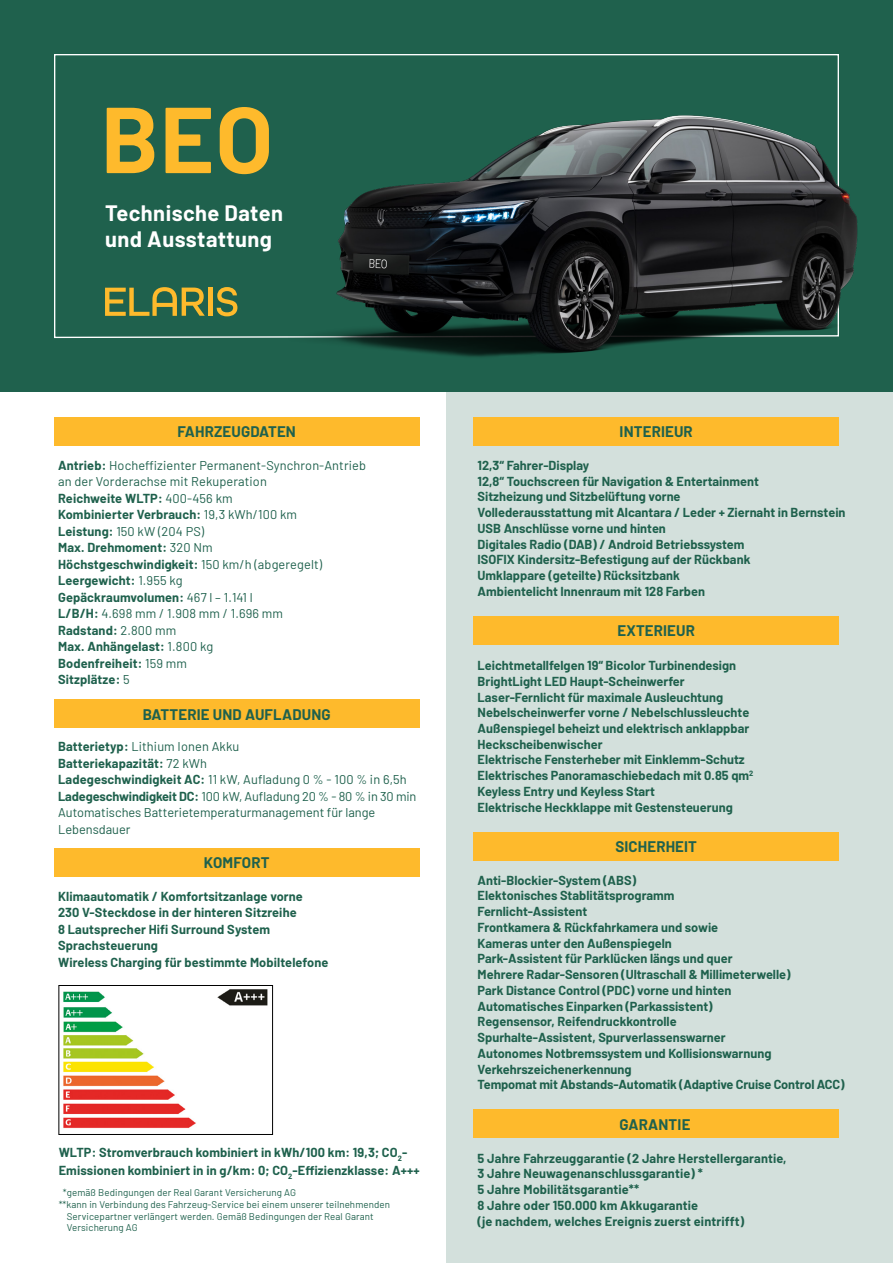
<style>
.page{position:relative;width:893px;height:1263px;background:#fff}
.page>*{position:absolute;margin:0;border:0;box-sizing:border-box;transform-origin:0 0}
.t1{font:700 93.45px "Barlow";color:#feba2c}
.t2{font:700 21.75px/26.1px "Barlow";letter-spacing:.02em;color:#fff}
.t3{font:700 15px "Barlow";letter-spacing:.01em;color:#1f614d}
.t4{font:700 12.75px/15.8px "Barlow";color:#1f614d}
.t5{font:12.75px/16.5px "Barlow";letter-spacing:.01em;color:#1f614d}
.t6{font:9.75px "Barlow";letter-spacing:.01em;color:#1f614d}
.s1{font-weight:700}
</style>
<div class="page">
<div style="left:0;top:0;width:893px;height:392px;background:#1f614d"></div>
<div style="left:446px;top:383px;width:447px;height:880px;background:#d3e0dc"></div>
<svg style="left:54px;top:54px;width:234px;height:285px"></svg>
<svg style="left:105px;top:287px;width:100px;height:29px"></svg>
<hr style="left:209px;top:288px;width:4px;height:28px;background:#feba2c">
<svg style="left:217px;top:287px;width:20px;height:29px"></svg>
<div style="left:54px;top:417px;width:365px;height:28px;background:#feba2c"></div>
<div style="left:54px;top:848px;width:365px;height:29px;background:#feba2c"></div>
<div style="left:473px;top:417px;width:366px;height:28px;background:#feba2c"></div>
<div style="left:473px;top:616px;width:366px;height:29px;background:#feba2c"></div>
<div style="left:473px;top:832px;width:366px;height:29px;background:#feba2c"></div>
<div style="left:473px;top:1109px;width:366px;height:29px;background:#feba2c"></div>
<div style="left:54px;top:699px;width:365px;height:29px;background:#feba2c"></div>
<img style="left:63px;top:989px;width:205px;height:140px">
<div style="left:59px;top:985px;width:214px;height:150px;border:1px solid #000"></div>
<img style="left:288px;top:54px;width:596px;height:338px">
<h1 class="t1" style="left:101px;top:70px;width:174px">BEO</h1>
<h2 class="t2" style="left:105px;top:199px;width:179px">Technische Daten und Ausstattung</h2>
<p class="t3" style="left:178px;top:420px;width:120px">FAHRZEUGDATEN</p>
<p class="t3" style="left:620px;top:420px;width:75px">INTERIEUR</p>
<p class="t5" style="left:58px;top:456px;width:309px"><span class="s1">Antrieb:</span> Hocheffizienter Permanent-Synchron-Antrieb an der Vorderachse mit Rekuperation<br><span class="s1">Reichweite WLTP:</span> 400-456 km<br><span class="s1">Kombinierter Verbrauch:</span> 19,3 kWh/100 km<br><span class="s1">Leistung:</span> 150 kW (204 PS)<br><span class="s1">Max. Drehmoment:</span> 320 Nm<br><span class="s1">Höchstgeschwindigkeit:</span> 150 km/h (abgeregelt)<br><span class="s1">Leergewicht:</span> 1.955 kg<br><span class="s1">Gepäckraumvolumen:</span> 467 l – 1.141 l<br><span class="s1">L/B/H:</span> 4.698 mm / 1.908 mm / 1.696 mm<br><span class="s1">Radstand:</span> 2.800 mm<br><span class="s1">Max. Anhängelast:</span> 1.800 kg<br><span class="s1">Bodenfreiheit:</span> 159 mm<br><span class="s1">Sitzplätze:</span> 5</p>
<p class="t4" style="left:478px;top:456px;width:369px">12,3“ Fahrer-Display<br>12,8“ Touchscreen für Navigation &amp; Entertainment<br>Sitzheizung und Sitzbelüftung vorne<br>Vollederausstattung mit Alcantara / Leder + Ziernaht in Bernstein USB Anschlüsse vorne und hinten<br>Digitales Radio (DAB) / Android Betriebssystem<br>ISOFIX Kindersitz-Befestigung auf der Rückbank<br>Umklappare (geteilte) Rücksitzbank<br>Ambientelicht Innenraum mit 128 Farben</p>
<p class="t3" style="left:617px;top:619px;width:79px">EXTERIEUR</p>
<p class="t4" style="left:478px;top:656px;width:277px">Leichtmetallfelgen 19“ Bicolor Turbinendesign BrightLight LED Haupt-Scheinwerfer Laser-Fernlicht für maximale Ausleuchtung Nebelscheinwerfer vorne / Nebelschlussleuchte Außenspiegel beheizt und elektrisch anklappbar Heckscheibenwischer<br>Elektrische Fensterheber mit Einklemm-Schutz Elektrisches Panoramaschiebedach mit 0.85 qm<sup>2<br></sup>Keyless Entry und Keyless Start<br>Elektrische Heckklappe mit Gestensteuerung</p>
<p class="t3" style="left:143px;top:703px;width:189px">BATTERIE UND AUFLADUNG</p>
<p class="t5" style="left:58px;top:737px;width:360px"><span class="s1">Batterietyp:</span> Lithium Ionen Akku<br><span class="s1">Batteriekapazität:</span> 72 kWh<br><span class="s1">Ladegeschwindigkeit AC:</span> 11 kW, Aufladung 0 % - 100 % in 6,5h <span class="s1">Ladegeschwindigkeit DC:</span> 100 kW, Aufladung 20 % - 80 % in 30 min Automatisches Batterietemperaturmanagement für lange Lebensdauer</p>
<p class="t3" style="left:204px;top:851px;width:67px">KOMFORT</p>
<p class="t4" style="left:58px;top:887px;width:272px;line-height:16.5px">Klimaautomatik / Komfortsitzanlage vorne<br>230 V-Steckdose in der hinteren Sitzreihe<br>8 Lautsprecher Hifi Surround System Sprachsteuerung<br>Wireless Charging für bestimmte Mobiltelefone</p>
<p class="t4" style="left:59px;top:1142px;width:362px;line-height:18px">WLTP: Stromverbrauch kombiniert in kWh/100 km: 19,3; CO<sub>2</sub>-<br>Emissionen kombiniert in in g/km: 0; CO<sub>2</sub>-Effizienzklasse: A+++</p>
<p class="t6" style="left:63px;top:1186px;width:235px">*gemäß Bedingungen der Real Garant Versicherung AG</p>
<p class="t6" style="left:59px;top:1197px;width:333px">**kann in Verbindung des Fahrzeug-Service bei einem unserer teilnehmenden</p>
<p class="t6" style="left:67px;top:1209px;width:308px">Servicepartner verlängert werden. Gemäß Bedingungen der Real Garant</p>
<p class="t6" style="left:67px;top:1221px;width:72px">Versicherung AG</p>
<p class="t3" style="left:615px;top:835px;width:83px">SICHERHEIT</p>
<p class="t4" style="left:478px;top:871px;width:368px">Anti-Blockier-System (ABS)<br>Elektonisches Stablitätsprogramm<br>Fernlicht-Assistent<br>Frontkamera &amp; Rückfahrkamera und sowie<br>Kameras unter den Außenspiegeln<br>Park-Assistent für Parklücken längs und quer<br>Mehrere Radar-Sensoren (Ultraschall &amp; Millimeterwelle)<br>Park Distance Control (PDC) vorne und hinten<br>Automatisches Einparken (Parkassistent)<br>Regensensor, Reifendruckkontrolle<br>Spurhalte-Assistent, Spurverlassenswarner<br>Autonomes Notbremssystem und Kollisionswarnung Verkehrszeichenerkennung<br>Tempomat mit Abstands-Automatik (Adaptive Cruise Control ACC)</p>
<p class="t3" style="left:619px;top:1113px;width:73px">GARANTIE</p>
<p class="t4" style="left:478px;top:1149px;width:311px">5 Jahre Fahrzeuggarantie (2 Jahre Herstellergarantie, 3 Jahre Neuwagenanschlussgarantie) *<br>5 Jahre Mobilitätsgarantie**<br>8 Jahre oder 150.000 km Akkugarantie<br>(je nachdem, welches Ereignis zuerst eintrifft)</p>
</div>
